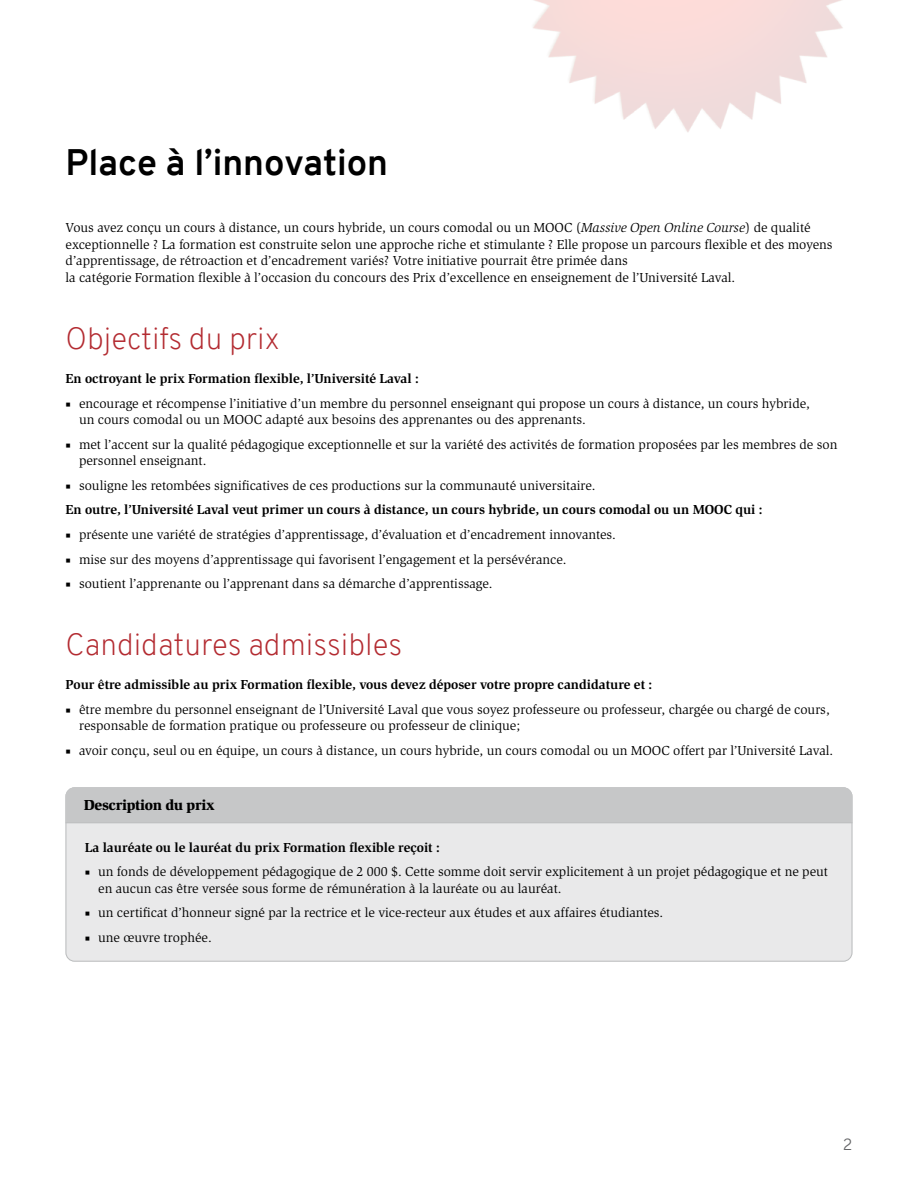
<style>
.page{position:relative;width:918px;height:1188px;background:#fff}
.page>*{position:absolute;margin:0;border:0;box-sizing:border-box;transform-origin:0 0}
.t1{font:700 36px "Overpass";color:#000}
.t2{font:200 30px "Overpass";color:#b32b31}
.t3{font:300 15.75px "Overpass";color:#646567}
.t4{font:900 15px "Slimbach Md ITC";letter-spacing:-.02em;color:#000}
.t5{font:13.5px/16.5px "Slimbach ITC";color:#000}
.t6{font:700 13.5px/24.6px "Slimbach ITC";color:#000}
.s1{font-style:italic}
.s2{font-family:"Minion Pro"}
.s3{font-family:"Minion Pro";font-weight:400}
.s4{font-weight:400}
</style>
<div class="page">
<img style="left:533px;top:0;width:310px;height:132px">
<div style="left:66px;top:787px;width:786px;height:175px;background:#e9e9ea;border-radius:9px"></div>
<div style="left:66px;top:787px;width:786px;height:35px;background:#c6c7c8"></div>
<hr style="left:66px;top:822px;width:786px;height:1px;background:#bbbdbe">
<h1 class="t1" style="left:66px;top:137px;width:324px">Place à l’innovation</h1>
<p class="t5" style="left:66px;top:220px;width:769px">Vous avez conçu un cours à distance, un cours hybride, un cours comodal ou un MOOC (<span class="s1">Massive Open Online Course</span>) de qualité exceptionnelle ? La formation est construite selon une approche riche et stimulante ? Elle propose un parcours flexible et des moyens d’apprentissage, de rétroaction et d’encadrement variés? Votre initiative pourrait être primée dans<br>la catégorie Formation flexible à l’occasion du concours des Prix d’excellence en enseignement de l’Université Laval.</p>
<h2 class="t2" style="left:66px;top:317px;width:215px">Objectifs du prix</h2>
<p class="t6" style="left:66px;top:366px;width:355px">En octroyant le prix Formation flexible, l’Université Laval :</p>
<p class="t5" style="left:79px;top:395px;width:732px;text-indent:-14px"><span class="s2">■</span> encourage et récompense l’initiative d’un membre du personnel enseignant qui propose un cours à distance, un cours hybride, un cours comodal ou un MOOC adapté aux besoins des apprenantes ou des apprenants.</p>
<p class="t5" style="left:79px;top:436px;width:760px;text-indent:-14px"><span class="s2">■</span> met l’accent sur la qualité pédagogique exceptionnelle et sur la variété des activités de formation proposées par les membres de son personnel enseignant.</p>
<p class="t6" style="left:66px;top:473px;width:698px"><span class="s3">■</span> <span class="s4">souligne les retombées significatives de ces productions sur la communauté universitaire.<br></span>En outre, l’Université Laval veut primer un cours à distance, un cours hybride, un cours comodal ou un MOOC qui :</p>
<p class="t5" style="left:66px;top:527px;width:552px"><span class="s2">■</span> présente une variété de stratégies d’apprentissage, d’évaluation et d’encadrement innovantes.</p>
<p class="t5" style="left:66px;top:551px;width:503px"><span class="s2">■</span> mise sur des moyens d’apprentissage qui favorisent l’engagement et la persévérance.</p>
<p class="t5" style="left:66px;top:576px;width:429px"><span class="s2">■</span> soutient l’apprenante ou l’apprenant dans sa démarche d’apprentissage.</p>
<h2 class="t2" style="left:66px;top:623px;width:338px">Candidatures admissibles</h2>
<p class="t6" style="left:66px;top:673px;width:588px">Pour être admissible au prix Formation flexible, vous devez déposer votre propre candidature et :</p>
<p class="t5" style="left:79px;top:701px;width:752px;text-indent:-14px"><span class="s2">■</span> être membre du personnel enseignant de l’Université Laval que vous soyez professeure ou professeur, chargée ou chargé de cours, responsable de formation pratique ou professeure ou professeur de clinique;</p>
<p class="t5" style="left:66px;top:743px;width:769px"><span class="s2">■</span> avoir conçu, seul ou en équipe, un cours à distance, un cours hybride, un cours comodal ou un MOOC offert par l’Université Laval.</p>
<p class="t4" style="left:84px;top:797px;width:132px">Description du prix</p>
<p class="t6" style="left:85px;top:835px;width:357px">La lauréate ou le lauréat du prix Formation flexible reçoit :</p>
<p class="t5" style="left:98px;top:864px;width:731px;text-indent:-14px"><span class="s2">■</span> un fonds de développement pédagogique de 2 000 $. Cette somme doit servir explicitement à un projet pédagogique et ne peut en aucun cas être versée sous forme de rémunération à la lauréate ou au lauréat.</p>
<p class="t5" style="left:85px;top:905px;width:580px"><span class="s2">■</span> un certificat d’honneur signé par la rectrice et le vice-recteur aux études et aux affaires étudiantes.</p>
<p class="t5" style="left:85px;top:930px;width:129px"><span class="s2">■</span> une œuvre trophée.</p>
<p class="t3" style="left:843px;top:1133px;width:11px">2</p>
</div>
